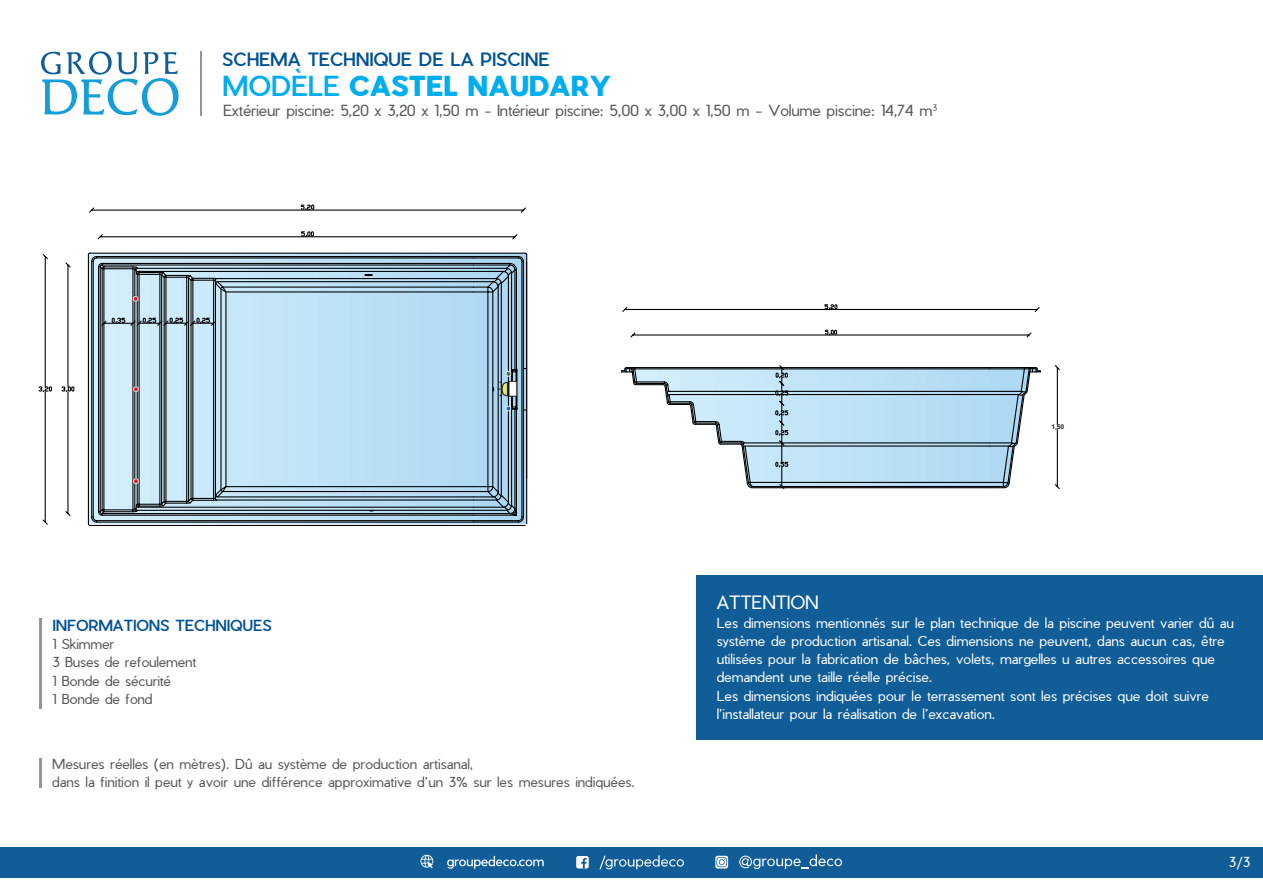
<style>
.page{position:relative;width:1263px;height:893px;background:#fff}
.page>*{position:absolute;margin:0;border:0;box-sizing:border-box;transform-origin:0 0}
.t1{font:900 27px "Pier Sans";color:#00aeef}
.t2{font:500 18px "Pier Sans";color:#005294}
.t3{font:300 18px "Pier Sans";color:#fff}
.t4{font:300 15px "Pier Sans";letter-spacing:-.01em;color:#57585a}
.t5{font:500 15px "Pier Sans";color:#005294}
.t6{font:300 13.5px/18.3px "Pier Sans";color:#fff}
.t7{font:300 13.5px/18.3px "Pier Sans";color:#57585a}
.t8{font:700 6.6px "Arial";color:#231f20}
.s1{font-weight:500}
</style>
<div class="page">
<div style="left:0;top:847px;width:1263px;height:31px;background:#105d98"></div>
<svg style="left:739px;top:854px;width:103px;height:15px"></svg>
<svg style="left:715px;top:856px;width:13px;height:12px"></svg>
<svg style="left:716px;top:857px;width:11px;height:10px"></svg>
<svg style="left:599px;top:855px;width:85px;height:14px"></svg>
<div style="left:576px;top:856px;width:13px;height:12px;background:#fff;border-radius:2px"></div>
<svg style="left:581px;top:858px;width:6px;height:10px"></svg>
<svg style="left:447px;top:856px;width:97px;height:13px"></svg>
<svg style="left:420px;top:855px;width:13px;height:13px"></svg>
<hr style="left:200px;top:51px;width:1px;height:65px;background:#939598">
<svg style="left:41px;top:51px;width:137px;height:65px"></svg>
<hr style="left:39px;top:618px;width:2px;height:91px;background:#939598">
<hr style="left:39px;top:758px;width:2px;height:29px;background:#939598">
<svg style="left:97px;top:231px;width:421px;height:9px"></svg>
<svg style="left:89px;top:204px;width:437px;height:9px"></svg>
<svg style="left:38px;top:254px;width:14px;height:271px"></svg>
<svg style="left:61px;top:262px;width:14px;height:255px"></svg>
<svg style="left:87px;top:252px;width:441px;height:274px;background:#a4c1d2"></svg>
<svg style="left:1054px;top:365px;width:6px;height:124px"></svg>
<svg style="left:630px;top:329px;width:402px;height:9px"></svg>
<svg style="left:622px;top:304px;width:418px;height:8px"></svg>
<svg style="left:621px;top:365px;width:420px;height:124px"></svg>
<div style="left:696px;top:576px;width:567px;height:164px;background:#105d98"></div>
<h2 class="t2" style="left:222px;top:47px;width:329px">SCHEMA TECHNIQUE DE LA PISCINE</h2>
<h1 class="t1" style="left:222px;top:66px;width:390px"><span class="s1">MODÈLE</span> CASTEL NAUDARY</h1>
<p class="t4" style="left:223px;top:101px;width:715px">Extérieur piscine: 5,20 x 3,20 x 1,50 m - Intérieur piscine: 5,00 x 3,00 x 1,50 m - Volume piscine: 14,74 m<sup>3</sup></p>
<p class="t8" style="left:1051px;top:422px;width:14px">1,50</p>
<p class="t5" style="left:52px;top:615px;width:221px">INFORMATIONS TECHNIQUES</p>
<p class="t7" style="left:52px;top:635px;width:145px">1 Skimmer<br>3 Buses de refoulement<br>1 Bonde de sécurité<br>1 Bonde de fond</p>
<p class="t7" style="left:52px;top:755px;width:584px">Mesures réelles (en mètres). Dû au système de production artisanal,<br>dans la finition il peut y avoir une différence approximative d’un 3% sur les mesures indiquées.</p>
<h2 class="t3" style="left:717px;top:591px;width:103px">ATTENTION</h2>
<p class="t6" style="left:717px;top:613px;width:519px">Les dimensions mentionnés sur le plan technique de la piscine peuvent varier dû au système de production artisanal. Ces dimensions ne peuvent, dans aucun cas, être utilisées pour la fabrication de bâches, volets, margelles u autres accessoires que demandent une taille réelle précise.<br>Les dimensions indiquées pour le terrassement sont les précises que doit suivre l’installateur pour la réalisation de l’excavation.</p>
<p class="t6" style="left:1229px;top:853px;width:23px">3/3</p>
</div>
